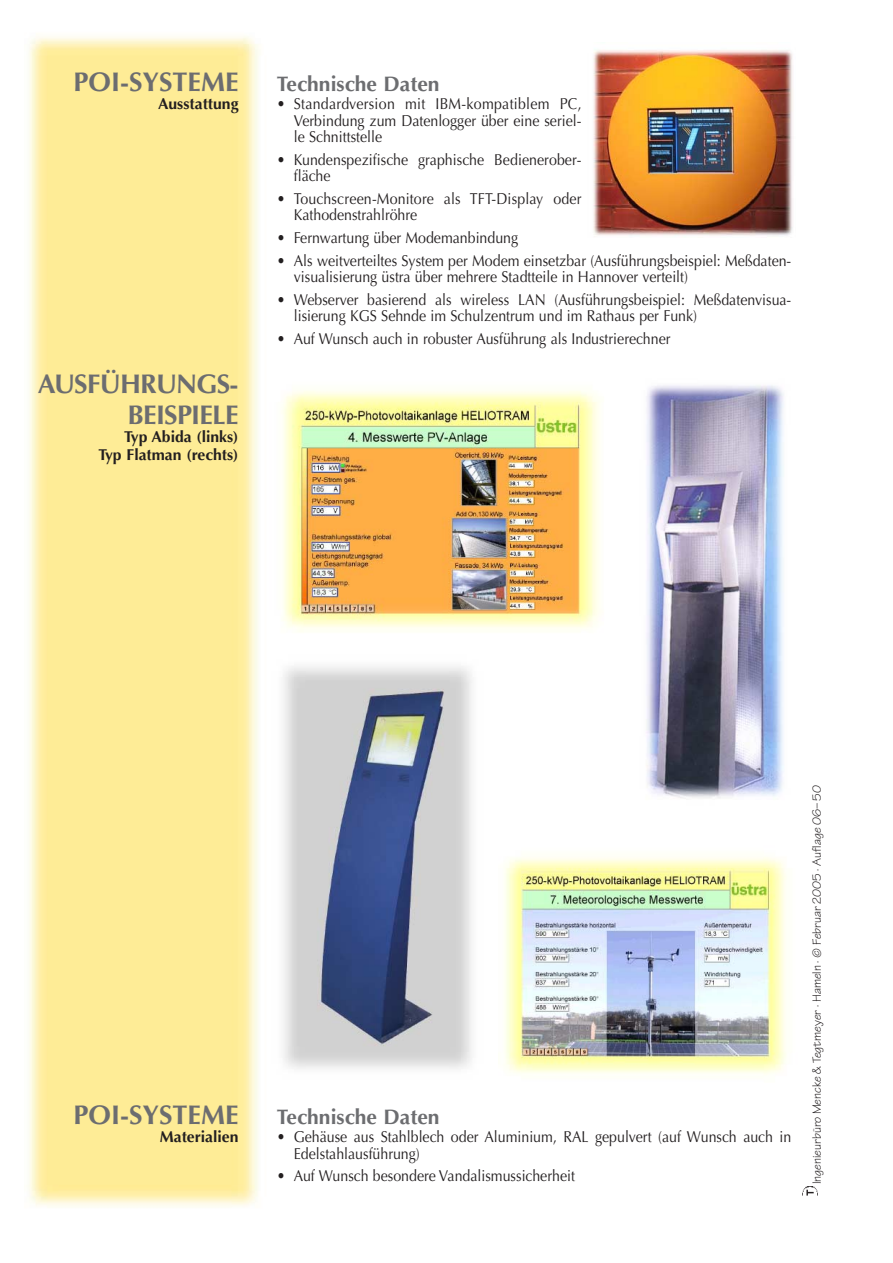
<style>
.page{position:relative;width:893px;height:1263px;background:#fff}
.page>*{position:absolute;margin:0;border:0;box-sizing:border-box;transform-origin:0 0}
.t1{font:700 27px "Optima";color:#6c6d70}
.t2{font:700 27px/31.5px "Optima";letter-spacing:-.03em;color:#6c6d70;text-align:right}
.t3{font:700 21px "Optima";color:#6c6d70}
.t4{font:15.75px/16.5px "Optima";color:#231f20;scale:.9 1}
.t5{font:700 15.75px/18px "Optima";color:#231f20;text-align:right}
.t6{font:12.75px "Tekton MM 240 564";color:#231f20}
</style>
<div class="page">
<img style="left:802px;top:1187px;width:16px;height:9px">
<img style="left:28px;top:36px;width:231px;height:1171px">
<img style="left:283px;top:666px;width:189px;height:403px">
<img style="left:646px;top:385px;width:138px;height:414px">
<img style="left:281px;top:390px;width:319px;height:242px">
<img style="left:504px;top:856px;width:283px;height:219px">
<img style="left:593px;top:50px;width:200px;height:186px">
<h1 class="t1" style="left:74px;top:66px;width:166px">POI-SYSTEME</h1>
<p class="t5" style="left:158px;top:94px;width:82px">Ausstattung</p>
<h1 class="t2" style="left:38px;top:367px;width:202px">AUSFÜHRUNGS-<br>BEISPIELE</h1>
<p class="t5" style="left:98px;top:428px;width:142px">Typ Abida (links)<br>Typ Flatman (rechts)</p>
<h2 class="t3" style="left:277px;top:71px;width:164px">Technische Daten</h2>
<p class="t4" style="left:294px;top:96px;width:321px;text-align:justify;text-indent:-17px">• Standardversion mit IBM-kompatiblem PC, Verbindung zum Datenlogger über eine seriel&shy;le Schnittstelle</p>
<p class="t4" style="left:294px;top:151px;width:321px;text-indent:-17px">• Kundenspezifische graphische Bedienerober&shy;fläche</p>
<p class="t4" style="left:294px;top:190px;width:321px;text-indent:-17px">• Touchscreen-Monitore als TFT-Display oder<br>Kathodenstrahlröhre</p>
<p class="t4" style="left:277px;top:229px;width:270px">• Fernwartung über Modemanbindung</p>
<p class="t4" style="left:294px;top:252px;width:554px;text-indent:-17px">• Als weitverteiltes System per Modem einsetzbar (Ausführungsbeispiel: Meßdaten&shy;visualisierung üstra über mehrere Stadtteile in Hannover verteilt)</p>
<p class="t4" style="left:294px;top:291px;width:554px;text-indent:-17px">• Webserver basierend als wireless LAN (Ausführungsbeispiel: Meßdatenvisua&shy;lisierung KGS Sehnde im Schulzentrum und im Rathaus per Funk)</p>
<p class="t4" style="left:277px;top:330px;width:439px">• Auf Wunsch auch in robuster Ausführung als Industrierechner</p>
<h1 class="t1" style="left:74px;top:1099px;width:166px">POI-SYSTEME</h1>
<p class="t5" style="left:160px;top:1127px;width:80px">Materialien</p>
<h2 class="t3" style="left:277px;top:1104px;width:164px">Technische Daten</h2>
<p class="t4" style="left:294px;top:1129px;width:554px;text-indent:-17px">• Gehäuse aus Stahlblech oder Aluminium, RAL gepulvert (auf Wunsch auch in<br>Edelstahlausführung)</p>
<p class="t4" style="left:277px;top:1168px;width:333px">• Auf Wunsch besondere Vandalismussicherheit</p>
<p class="t6" style="left:809px;top:1184px;width:400px;rotate:-90deg">Ingenieurbüro Mencke &amp; Tegtmeyer · Hameln · © Februar 2005 · Auflage 06–50</p>
</div>
